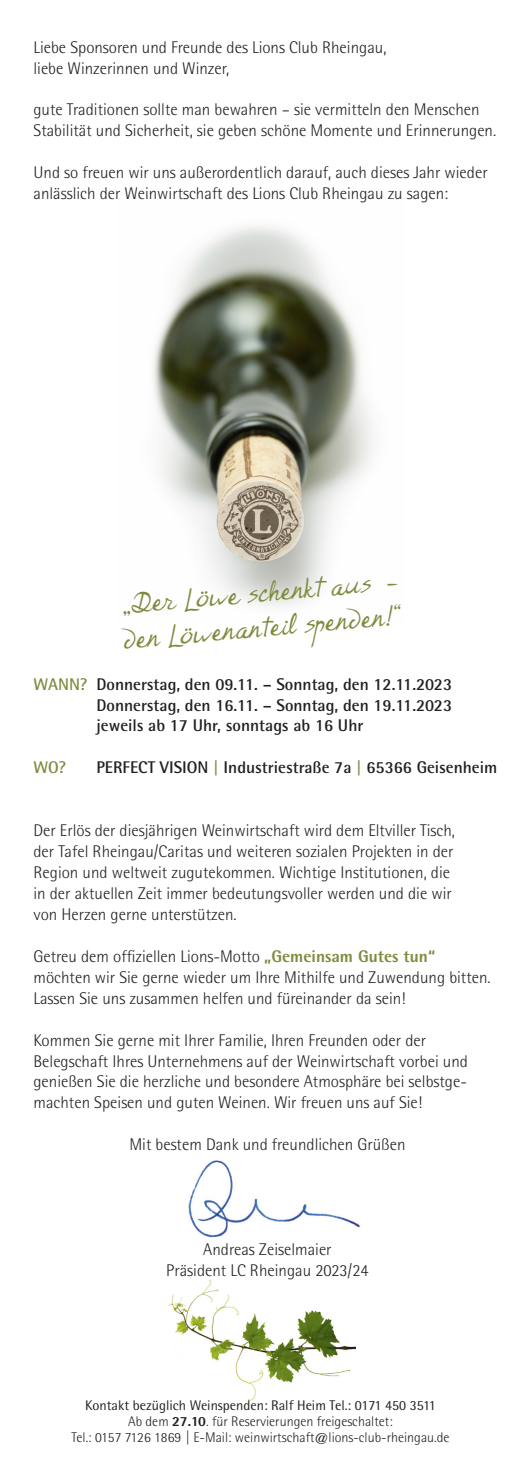
<style>
.page{position:relative;width:521px;height:1474px;background:#fff}
.page>*{position:absolute;margin:0;border:0;box-sizing:border-box;transform-origin:0 0}
.t1{font:35.88px "P22 Rodin";color:#7d8d3f}
.t2{font:300 16.97px/21px "Agfa Rotis Semisans";color:#231f20}
.t3{font:700 16.97px "Rotis Semi Sans";color:#231f20}
.t4{font:700 16.97px "Rotis Semi Sans";color:#7d8d3f}
.t5{font:300 14px "Agfa Rotis Semisans";color:#231f20}
.t6{font:14px "Rotis Semi Sans";color:#231f20}
.s1{color:#7d8d3f}
.s2{font-weight:800;color:#7d8d3f}
.s3{font-weight:800}
</style>
<div class="page">
<img style="left:188px;top:1160px;width:172px;height:78px">
<img style="left:153px;top:226px;width:222px;height:381px">
<svg style="left:218px;top:480px;width:86px;height:81px"></svg>
<img style="left:224px;top:485px;width:74px;height:75px">
<img style="left:168px;top:1280px;width:187px;height:121px">
<p class="t2" style="left:33px;top:36px;width:354px">Liebe Sponsoren und Freunde des Lions Club Rheingau,</p>
<p class="t2" style="left:33px;top:57px;width:197px">liebe Winzerinnen und Winzer,</p>
<p class="t2" style="left:33px;top:99px;width:464px">gute Traditionen sollte man bewahren – sie vermitteln den Menschen<br>Stabilität und Sicherheit, sie geben schöne Momente und Erinnerungen.</p>
<p class="t2" style="left:33px;top:162px;width:456px">Und so freuen wir uns außerordentlich darauf, auch dieses Jahr wieder anlässlich der Weinwirtschaft des Lions Club Rheingau zu sagen:</p>
<p class="t1" style="left:120px;top:586px;width:279px;rotate:-5deg">„Der Löwe schenkt aus -</p>
<p class="t1" style="left:122px;top:621px;width:282px;rotate:-5deg">den Löwenanteil spenden!“</p>
<p class="t3" style="left:33px;top:673px;width:420px"><span class="s1">WANN?</span> Donnerstag, den 09.11. – Sonntag, den 12.11.2023</p>
<p class="t3" style="left:96px;top:694px;width:357px">Donnerstag, den 16.11. – Sonntag, den 19.11.2023</p>
<p class="t3" style="left:96px;top:715px;width:268px">jeweils ab 17 Uhr, sonntags ab 16 Uhr</p>
<p class="t4" style="left:33px;top:757px;width:34px">WO?</p>
<p class="t3" style="left:96px;top:757px;width:402px">PERFECT VISION <span class="s1">|</span> Industriestraße 7a <span class="s1">|</span> 65366 Geisenheim</p>
<p class="t2" style="left:33px;top:820px;width:423px">Der Erlös der diesjährigen Weinwirtschaft wird dem Eltviller Tisch,</p>
<p class="t2" style="left:33px;top:840px;width:421px">der Tafel Rheingau/Caritas und weiteren sozialen Projekten in der</p>
<p class="t2" style="left:33px;top:861px;width:418px">Region und weltweit zugutekommen. Wichtige Institutionen, die</p>
<p class="t2" style="left:33px;top:882px;width:420px">in der aktuellen Zeit immer bedeutungsvoller werden und die wir</p>
<p class="t2" style="left:33px;top:903px;width:205px">von Herzen gerne unterstützen.</p>
<p class="t2" style="left:33px;top:945px;width:403px">Getreu dem offiziellen Lions-Motto <span class="s2">„Gemeinsam Gutes tun“</span></p>
<p class="t2" style="left:33px;top:966px;width:459px">möchten wir Sie gerne wieder um Ihre Mithilfe und Zuwendung bitten.<br>Lassen Sie uns zusammen helfen und füreinander da sein!</p>
<p class="t2" style="left:33px;top:1029px;width:394px">Kommen Sie gerne mit Ihrer Familie, Ihren Freunden oder der</p>
<p class="t2" style="left:33px;top:1050px;width:436px">Belegschaft Ihres Unternehmens auf der Weinwirtschaft vorbei und</p>
<p class="t2" style="left:33px;top:1071px;width:435px">genießen Sie die herzliche und besondere Atmosphäre bei selbstge&shy;machten Speisen und guten Weinen. Wir freuen uns auf Sie!</p>
<p class="t2" style="left:129px;top:1133px;width:278px">Mit bestem Dank und freundlichen Grüßen</p>
<p class="t2" style="left:203px;top:1238px;width:130px">Andreas Zeiselmaier</p>
<p class="t2" style="left:166px;top:1259px;width:204px">Präsident LC Rheingau 2023/24</p>
<p class="t6" style="left:85px;top:1397px;width:352px">Kontakt bezüglich Weinspenden: Ralf Heim Tel.: 0171 450 3511</p>
<p class="t5" style="left:128px;top:1413px;width:266px">Ab dem <span class="s3">27.10</span>. für Reservierungen freigeschaltet:</p>
<p class="t5" style="left:71px;top:1428px;width:380px">Tel.: 0157 7126 1869 <span class="s3">|</span> E-Mail: weinwirtschaft@lions-club-rheingau.de</p>
</div>
